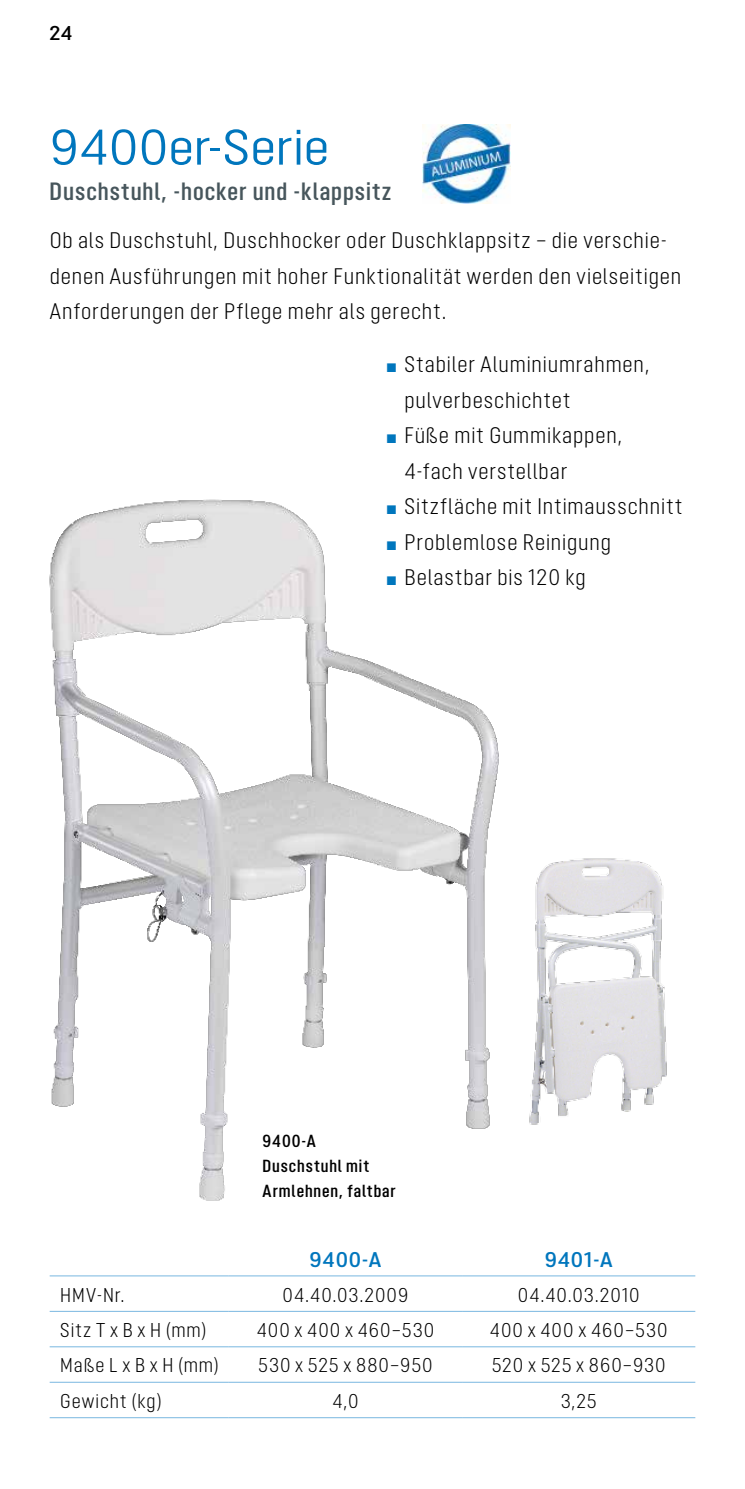
<style>
.page{position:relative;width:745px;height:1489px;background:#fff}
.page>*{position:absolute;margin:0;border:0;box-sizing:border-box;transform-origin:0 0}
.t1{font:50px "Opinion Pro";color:#0076bd}
.t2{font:600 25px "Opinion Pro Condensed";letter-spacing:.04em;color:#47565c}
.t3{font:300 22.5px/35.5px "Opinion Pro Condensed";letter-spacing:.04em;color:#000}
.t4{font:600 21.25px "Opinion Pro";letter-spacing:.04em;color:#0076bd}
.t5{font:300 20px "Opinion Pro Condensed";letter-spacing:.05em;color:#000}
.t6{font:600 20px "Opinion Pro";color:#000}
.t7{font:600 17.5px/25px "Opinion Pro Condensed";letter-spacing:.055em;color:#000}
.s1{color:#0076bd}
</style>
<div class="page">
<img style="left:529px;top:858px;width:138px;height:267px">
<img style="left:49px;top:499px;width:450px;height:702px">
<hr style="left:50px;top:1275px;width:179px;height:1px;background:#79b7e0">
<hr style="left:229px;top:1275px;width:233px;height:1px;background:#79b7e0">
<hr style="left:462px;top:1275px;width:232px;height:1px;background:#79b7e0">
<hr style="left:50px;top:1310px;width:179px;height:1px;background:#79b7e0">
<hr style="left:229px;top:1310px;width:233px;height:1px;background:#79b7e0">
<hr style="left:462px;top:1310px;width:232px;height:1px;background:#79b7e0">
<hr style="left:50px;top:1346px;width:179px;height:1px;background:#79b7e0">
<hr style="left:229px;top:1346px;width:233px;height:1px;background:#79b7e0">
<hr style="left:462px;top:1346px;width:232px;height:1px;background:#79b7e0">
<hr style="left:50px;top:1381px;width:179px;height:1px;background:#79b7e0">
<hr style="left:229px;top:1381px;width:233px;height:1px;background:#79b7e0">
<hr style="left:462px;top:1381px;width:232px;height:1px;background:#79b7e0">
<hr style="left:50px;top:1417px;width:179px;height:1px;background:#79b7e0">
<hr style="left:229px;top:1417px;width:233px;height:1px;background:#79b7e0">
<hr style="left:462px;top:1417px;width:232px;height:1px;background:#79b7e0">
<img style="left:422px;top:124px;width:88px;height:79px">
<p class="t6" style="left:50px;top:21px;width:24px">24</p>
<h1 class="t1" style="left:50px;top:119px;width:281px">9400er-Serie</h1>
<p class="t2" style="left:50px;top:176px;width:343px">Duschstuhl, -hocker und -klappsitz</p>
<p class="t3" style="left:50px;top:222px;width:632px">Ob als Duschstuhl, Duschhocker oder Duschklappsitz – die verschie&shy;denen Ausführungen mit hoher Funktionalität werden den vielseitigen<br>Anforderungen der Pflege mehr als gerecht.</p>
<p class="t3" style="left:404px;top:346px;width:246px;text-indent:-18px"><span class="s1">■</span> Stabiler Aluminiumrahmen, pulverbeschichtet</p>
<p class="t3" style="left:404px;top:417px;width:219px;text-indent:-18px"><span class="s1">■</span> Füße mit Gummikappen,<br>4-fach verstellbar</p>
<p class="t3" style="left:386px;top:488px;width:297px"><span class="s1">■</span> Sitzfläche mit Intimausschnitt</p>
<p class="t3" style="left:386px;top:524px;width:226px"><span class="s1">■</span> Problemlose Reinigung</p>
<p class="t3" style="left:386px;top:559px;width:200px"><span class="s1">■</span> Belastbar bis 120 kg</p>
<p class="t7" style="left:262px;top:1127px;width:135px">9400-A<br>Duschstuhl mit<br>Armlehnen, faltbar</p>
<p class="t4" style="left:309px;top:1246px;width:73px">9400-A</p>
<p class="t4" style="left:544px;top:1246px;width:69px">9401-A</p>
<p class="t5" style="left:60px;top:1283px;width:66px">HMV-Nr.</p>
<p class="t5" style="left:282px;top:1283px;width:127px">04.40.03.2009</p>
<p class="t5" style="left:517px;top:1283px;width:123px">04.40.03.2010</p>
<p class="t5" style="left:60px;top:1318px;width:148px">Sitz T x B x H (mm)</p>
<p class="t5" style="left:256px;top:1318px;width:179px">400 x 400 x 460–530</p>
<p class="t5" style="left:489px;top:1318px;width:179px">400 x 400 x 460–530</p>
<p class="t5" style="left:60px;top:1353px;width:160px">Maße L x B x H (mm)</p>
<p class="t5" style="left:258px;top:1353px;width:176px">530 x 525 x 880–950</p>
<p class="t5" style="left:491px;top:1353px;width:175px">520 x 525 x 860–930</p>
<p class="t5" style="left:60px;top:1389px;width:103px">Gewicht (kg)</p>
<p class="t5" style="left:332px;top:1389px;width:28px">4,0</p>
<p class="t5" style="left:560px;top:1389px;width:37px">3,25</p>
</div>
